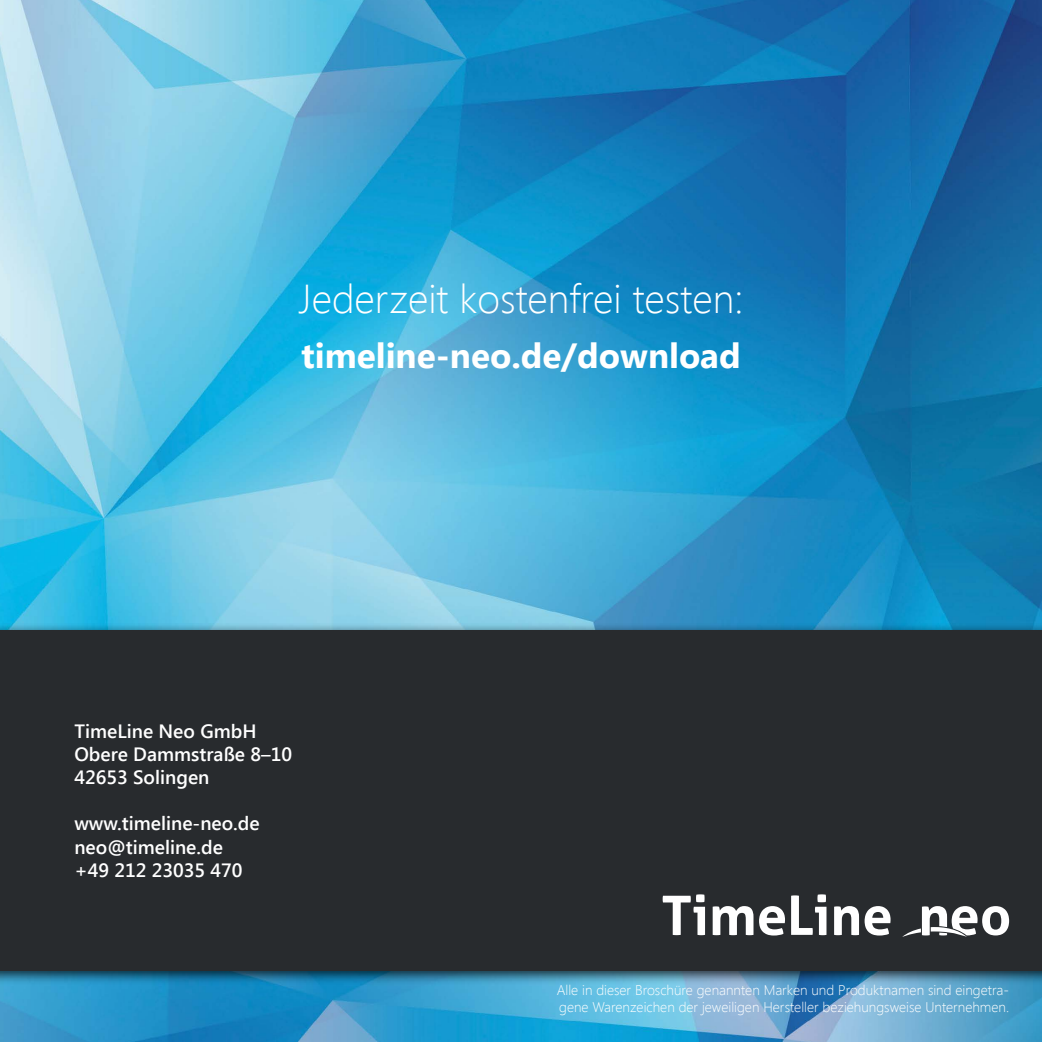
<style>
.page{position:relative;width:1042px;height:1042px;background:#fff}
.page>*{position:absolute;margin:0;border:0;box-sizing:border-box;transform-origin:0 0}
.t1{font:300 40.25px "Segoe UI";color:#fff}
.t2{font:700 35px "Segoe UI";color:#fff}
.t3{font:600 19.25px/23.1px "Segoe UI";color:#fff}
.t4{font:300 14px/16.8px "Segoe UI";color:#fff}
</style>
<div class="page">
<img style="left:0;top:0;width:1042px;height:1042px">
<div style="left:0;top:622px;width:1042px;height:363px;background:#000;opacity:.75"></div>
<div style="left:0;top:630px;width:1042px;height:340px;background:#282b2e"></div>
<svg style="left:902px;top:906px;width:107px;height:31px"></svg>
<svg style="left:662px;top:894px;width:43px;height:41px"></svg>
<svg style="left:712px;top:906px;width:41px;height:29px"></svg>
<svg style="left:759px;top:906px;width:26px;height:29px"></svg>
<svg style="left:791px;top:894px;width:35px;height:41px"></svg>
<svg style="left:834px;top:906px;width:56px;height:29px"></svg>
<h1 class="t1" style="left:299px;top:271px;width:446px">Jederzeit kostenfrei testen:</h1>
<h2 class="t2" style="left:301px;top:330px;width:441px">timeline-neo.de/download</h2>
<h3 class="t3" style="left:74px;top:719px;width:219px">TimeLine Neo GmbH<br>Obere Dammstraße 8–10<br>42653 Solingen</h3>
<h3 class="t3" style="left:74px;top:811px;width:187px">www.timeline-neo.de neo@timeline.de +49 212 23035 470</h3>
<p class="t4" style="left:557px;top:981px;width:454px">Alle in dieser Broschüre genannten Marken und Produktnamen sind eingetra&shy;gene Warenzeichen der jeweiligen Hersteller beziehungsweise Unternehmen.</p>
</div>
